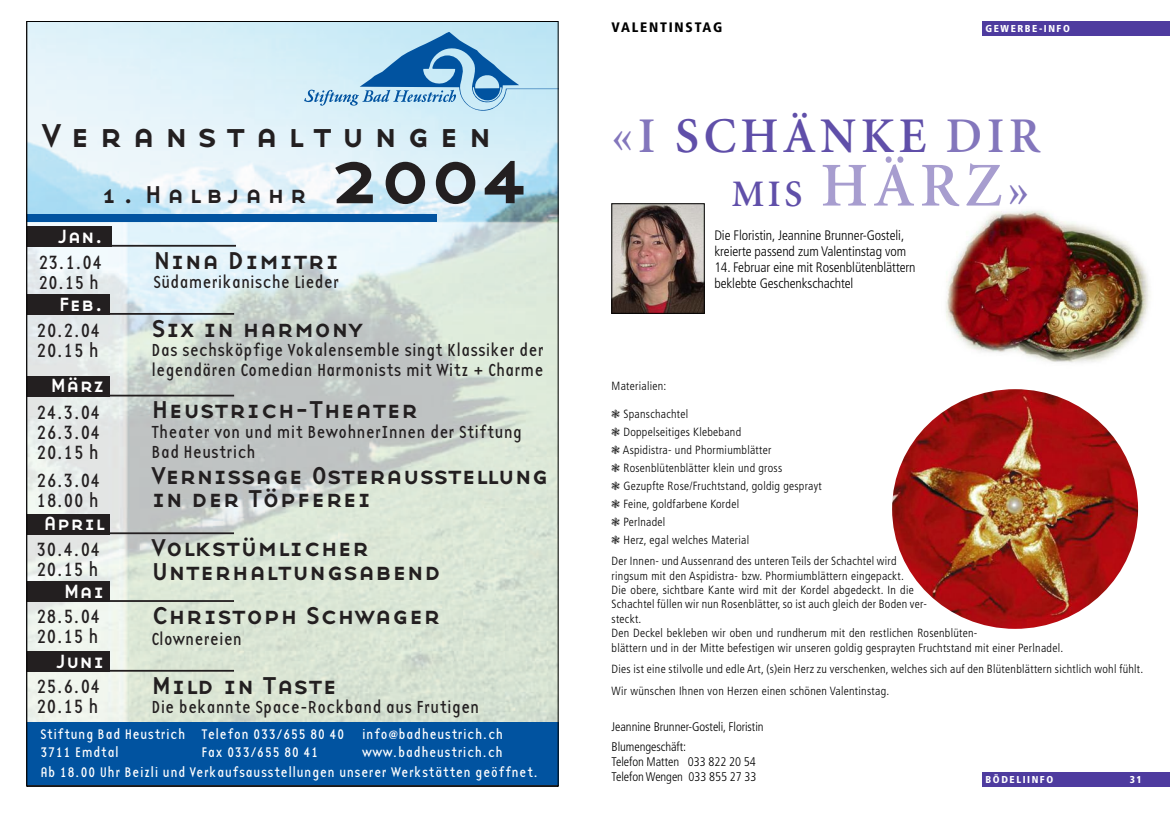
<style>
.page{position:relative;width:1170px;height:815px;background:#fff}
.page>*{position:absolute;margin:0;border:0;box-sizing:border-box;transform-origin:0 0}
.t1{font:77.75px "Base Nine Small Caps";color:#231f20}
.t2{font:600 62.5px "Minion";color:#a79dcf}
.t3{font:600 50px "Minion";letter-spacing:.095em;color:#604fa9}
.t4{font:34.38px "Base Nine Small Caps";letter-spacing:.265em;color:#231f20}
.t5{font:25.25px/23.5px "Base Nine Small Caps";color:#231f20}
.t6{font:25.25px "Base Nine Small Caps";letter-spacing:.2em;color:#231f20}
.t7{font:19.88px/19.9px "Base Twelve Sans";color:#231f20}
.t8{font:19.88px "Base Nine Small Caps";color:#fff}
.t9{font:19.38px "Base Twelve Sans";color:#231f20}
.t10{font:18.12px/19.9px "Base Twelve Sans";color:#231f20}
.t11{font:14.5px/18.1px "Base Twelve Sans";letter-spacing:.025em;color:#fff}
.t12{font:300 condensed 13.75px/16.2px "Frutiger";letter-spacing:-.005em;color:#000}
.t13{font:900 condensed 13.75px "Frutiger LT Std";letter-spacing:.13em;color:#000}
.t14{font:300 condensed 12.5px/20.4px "Frutiger";letter-spacing:-.005em;color:#000}
.t15{font:300 condensed 11.88px/17.9px "Frutiger";letter-spacing:.025em;color:#000}
.t16{font:900 condensed 10px "Frutiger";letter-spacing:.155em;color:#fff}
.s1{font-size:12.62px}
.s2{color:#8376bc}
.s3{font-size:37.5px;color:#604fa9}
.s4{font-size:50px;color:#8376bc}
</style>
<div class="page">
<img style="left:946px;top:210px;width:204px;height:153px">
<div style="left:981px;top:21px;width:188px;height:14px;background:#4e3b9f"></div>
<div style="left:981px;top:772px;width:188px;height:15px;background:#4e3b9f"></div>
<img style="left:892px;top:389px;width:245px;height:240px;border-radius:50%">
<img style="left:613px;top:206px;width:89px;height:106px">
<div style="left:611px;top:204px;width:93px;height:110px;border:1px solid #000"></div>
<svg style="left:29px;top:23px;width:527px;height:762px;background:#bccfd4"></svg>
<h3 class="t4" style="left:42px;top:115px;width:451px">Veranstaltungen</h3>
<h3 class="t6" style="left:101px;top:180px;width:208px">1. Halbjahr</h3>
<h1 class="t1" style="left:329px;top:131px;width:205px">2004</h1>
<h3 class="t8" style="left:59px;top:224px;width:47px">Jan.</h3>
<h3 class="t7" style="left:38px;top:252px;width:66px">23.1.04</h3>
<h3 class="t9" style="left:38px;top:271px;width:62px">20.15 h</h3>
<h3 class="t8" style="left:59px;top:292px;width:47px">Feb.</h3>
<h3 class="t7" style="left:37px;top:320px;width:66px">20.2.04<br>20.15 h</h3>
<h3 class="t8" style="left:50px;top:374px;width:56px">März</h3>
<h3 class="t7" style="left:37px;top:402px;width:66px;text-align:justify">24.3.04<br>26.3.04<br>20.15 h</h3>
<h3 class="t7" style="left:37px;top:471px;width:66px">26.3.04<br>18.00 h</h3>
<h3 class="t8" style="left:43px;top:512px;width:62px">April</h3>
<h3 class="t7" style="left:36px;top:539px;width:66px">30.4.04<br>20.15 h</h3>
<h3 class="t8" style="left:64px;top:579px;width:42px">Mai</h3>
<h3 class="t7" style="left:36px;top:607px;width:66px">28.5.04<br>20.15 h</h3>
<h3 class="t8" style="left:57px;top:649px;width:49px">Juni</h3>
<h3 class="t7" style="left:36px;top:676px;width:66px">25.6.04<br>20.15 h</h3>
<h3 class="t5" style="left:153px;top:248px;width:187px">Nina Dimitri</h3>
<h3 class="t10" style="left:153px;top:272px;width:187px">Südamerikanische Lieder</h3>
<h3 class="t5" style="left:151px;top:316px;width:213px">Six in harmony</h3>
<h3 class="t10" style="left:151px;top:340px;width:394px">Das sechsköpfige Vokalensemble singt Klassiker der legendären Comedian Harmonists mit Witz + Charme</h3>
<h3 class="t5" style="left:151px;top:398px;width:268px">Heustrich-Theater</h3>
<h3 class="t10" style="left:151px;top:422px;width:372px">Theater von und mit BewohnerInnen der Stiftung<br>Bad Heustrich</h3>
<h3 class="t5" style="left:151px;top:463px;width:399px">Vernissage Osterausstellung in der Töpferei</h3>
<h3 class="t5" style="left:151px;top:536px;width:291px">Volkstümlicher<br>Unterhaltungsabend</h3>
<h3 class="t5" style="left:151px;top:603px;width:291px">Christoph Schwager</h3>
<h3 class="t10" style="left:151px;top:629px;width:92px">Clownereien</h3>
<h3 class="t5" style="left:151px;top:673px;width:187px">Mild in Taste</h3>
<h3 class="t10" style="left:151px;top:697px;width:329px">Die bekannte Space-Rockband aus Frutigen</h3>
<p class="t11" style="left:40px;top:725px;width:464px">Stiftung Bad Heustrich Telefon 033/655 80 40 info<span class="s1">@</span>badheustrich.ch<br>3711 Emdtal</p>
<p class="t11" style="left:40px;top:742px;width:499px;line-height:19.9px;text-indent:322px">www.badheustrich.ch<br>Ab 18.00 Uhr Beizli und Verkaufsausstellungen unserer Werkstätten geöffnet.</p>
<p class="t11" style="left:201px;top:743px;width:119px">Fax 033/655 80 41</p>
<p class="t13" style="left:611px;top:21px;width:112px">VALENTINSTAG</p>
<p class="t16" style="left:985px;top:24px;width:86px">GEWERBE-INFO</p>
<h3 class="t3" style="left:611px;top:117px;width:430px"><span class="s2">«I</span> SCHÄNKE <span class="s2">DIR</span></h3>
<h2 class="t2" style="left:731px;top:161px;width:299px"><span class="s3">MIS</span> HÄRZ<span class="s4">»</span></h2>
<p class="t12" style="left:714px;top:228px;width:193px">Die Floristin, Jeannine Brunner-Gosteli, kreierte passend zum Valentinstag vom</p>
<p class="t12" style="left:714px;top:260px;width:203px">14. Februar eine mit Rosenblütenblättern beklebte Geschenkschachtel</p>
<p class="t15" style="left:611px;top:378px;width:56px">Materialien:</p>
<p class="t15" style="left:611px;top:406px;width:211px">❃ Spanschachtel<br>❃ Doppelseitiges Klebeband<br>❃ Aspidistra- und Phormiumblätter<br>❃ Rosenblütenblätter klein und gross<br>❃ Gezupfte Rose/Fruchtstand, goldig gesprayt ❃ Feine, goldfarbene Kordel<br>❃ Perlnadel<br>❃ Herz, egal welches Material</p>
<p class="t15" style="left:611px;top:555px;width:453px;line-height:14.4px">Der Innen- und Aussenrand des unteren Teils der Schachtel wird<br>ringsum mit den Aspidistra- bzw. Phormiumblättern eingepackt.<br>Die obere, sichtbare Kante wird mit der Kordel abgedeckt. In die<br>Schachtel füllen wir nun Rosenblätter, so ist auch gleich der Boden ver-<br>steckt.<br>Den Deckel bekleben wir oben und rundherum mit den restlichen Rosenblüten-<br>blättern und in der Mitte befestigen wir unseren goldig gesprayten Fruchtstand mit einer Perlnadel.</p>
<p class="t15" style="left:611px;top:659px;width:533px;line-height:21.5px">Dies ist eine stilvolle und edle Art, (s)ein Herz zu verschenken, welches sich auf den Blütenblättern sichtlich wohl fühlt.<br>Wir wünschen Ihnen von Herzen einen schönen Valentinstag.</p>
<p class="t14" style="left:611px;top:717px;width:153px">Jeannine Brunner-Gosteli, Floristin<br>Blumengeschäft:</p>
<p class="t14" style="left:611px;top:755px;width:146px;line-height:15px">Telefon Matten 033 822 20 54<br>Telefon Wengen 033 855 27 33</p>
<p class="t16" style="left:985px;top:775px;width:69px">BÖDELIINFO</p>
<p class="t16" style="left:1129px;top:775px;width:13px">31</p>
</div>
